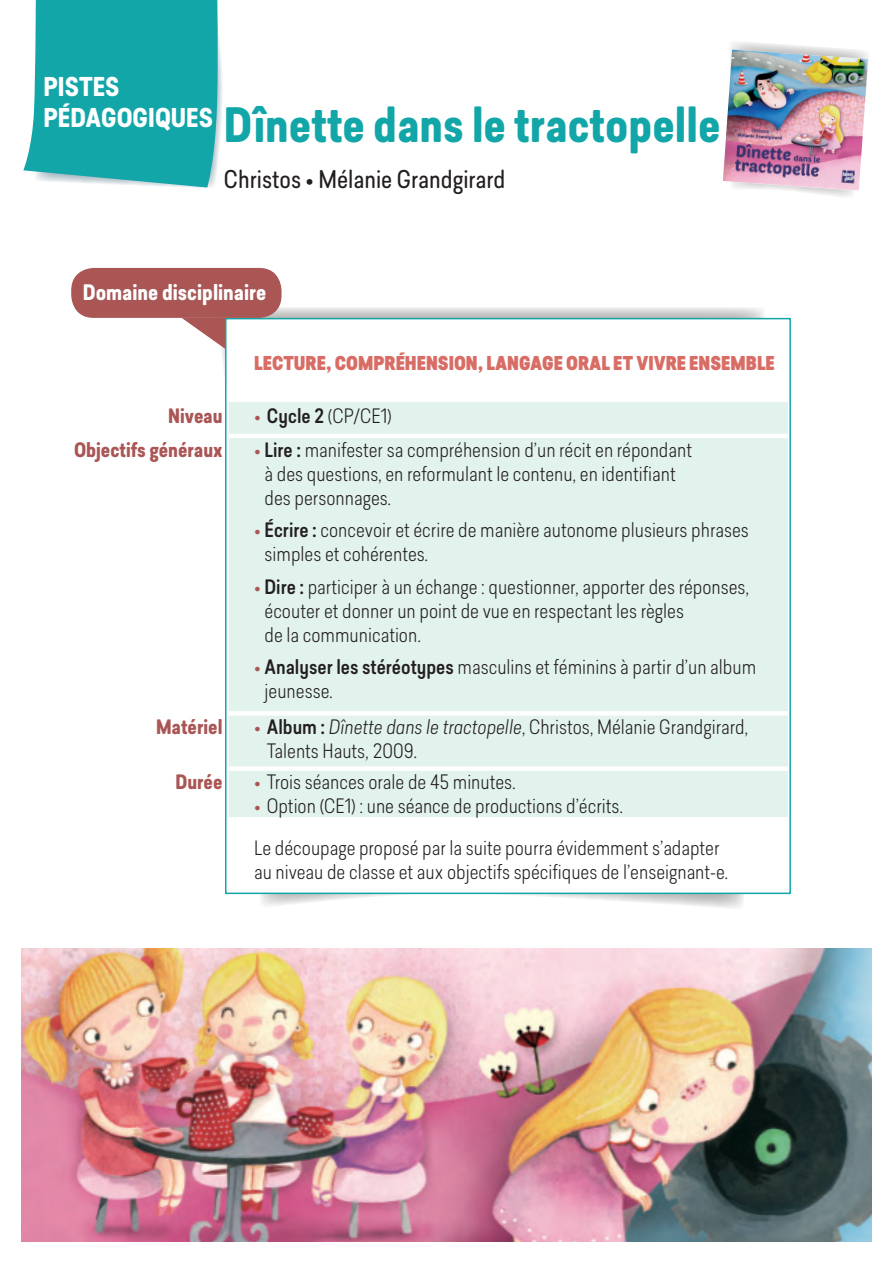
<style>
.page{position:relative;width:893px;height:1263px;background:#fff}
.page>*{position:absolute;margin:0;border:0;box-sizing:border-box;transform-origin:0 0}
._00_TITRE1{font:700 46.5px "Predige Rounded";color:#13a6a9}
._00_POST_IT_FICHE{font:700 25.5px "Predige Rounded";color:#fff}
._00_AUTEUR{font:24px "Predige Rounded";color:#231f20}
._00_DOMAINE{font:700 21px "Predige Rounded";color:#fff}
.TITRE_GRAS_SEANCE{font:300 19.5px/24px "Predige Rounded";color:#231f20}
._00_TABLEAU_ENTREE_G{font:700 19.5px "Predige Rounded";color:#a95655}
._00_TABLEAU_DOMAINE{font:900 18.75px "Predige Rounded";color:#d86d66}
.s1{color:#a95655}
.s2{font-weight:500}
.s3{font-style:italic}
</style>
<div class="page">
<svg style="left:23px;top:0;width:199px;height:188px;background:#2eafb2"></svg>
<svg style="left:731px;top:42px;width:128px;height:155px"></svg>
<img style="left:723px;top:50px;width:145px;height:140px">
<svg style="left:222px;top:308px;width:543px;height:600px"></svg>
<div style="left:225px;top:318px;width:566px;height:576px;background:#fff;border:2px solid #13a6a9"></div>
<div style="left:229px;top:402px;width:559px;height:415px;background:#e2f2ed"></div>
<hr style="left:229px;top:434px;width:559px;height:4px;background:#fff">
<div style="left:229px;top:711px;width:559px;height:5px;background:#fff"></div>
<div style="left:229px;top:766px;width:559px;height:5px;background:#fff"></div>
<div style="left:71px;top:268px;width:211px;height:50px;background:#a95655;border-radius:23px"></div>
<svg style="left:182px;top:318px;width:43px;height:31px"></svg>
<img style="left:21px;top:948px;width:851px;height:294px">
<p class="_00_POST_IT_FICHE" style="left:43px;top:69px;width:78px">PISTES</p>
<p class="_00_POST_IT_FICHE" style="left:43px;top:99px;width:171px">PÉDAGOGIQUES</p>
<p class="_00_TITRE1" style="left:224px;top:92px;width:498px">Dînette dans le tractopelle</p>
<p class="_00_AUTEUR" style="left:224px;top:162px;width:283px">Christos • Mélanie Grandgirard</p>
<p class="_00_DOMAINE" style="left:83px;top:278px;width:185px">Domaine disciplinaire</p>
<p class="_00_TABLEAU_DOMAINE" style="left:254px;top:350px;width:522px">LECTURE, COMPRÉHENSION, LANGAGE ORAL ET VIVRE ENSEMBLE</p>
<p class="_00_TABLEAU_ENTREE_G" style="left:168px;top:401px;width:56px">Niveau</p>
<p class="TITRE_GRAS_SEANCE" style="left:254px;top:403px;width:139px"><span class="s1">•</span> <span class="s2">Cycle 2</span> (CP/CE1)</p>
<p class="_00_TABLEAU_ENTREE_G" style="left:74px;top:436px;width:150px">Objectifs généraux</p>
<p class="TITRE_GRAS_SEANCE" style="left:265px;top:437px;width:429px;text-indent:-10px"><span class="s1">•</span> <span class="s2">Lire :</span> manifester sa compréhension d’un récit en répondant à des questions, en reformulant le contenu, en identifiant des personnages.</p>
<p class="TITRE_GRAS_SEANCE" style="left:265px;top:517px;width:486px;text-indent:-10px"><span class="s1">•</span> <span class="s2">Écrire :</span> concevoir et écrire de manière autonome plusieurs phrases simples et cohérentes.</p>
<p class="TITRE_GRAS_SEANCE" style="left:265px;top:574px;width:486px;text-indent:-10px"><span class="s1">•</span> <span class="s2">Dire :</span> participer à un échange : questionner, apporter des réponses, écouter et donner un point de vue en respectant les règles<br>de la communication.</p>
<p class="TITRE_GRAS_SEANCE" style="left:265px;top:654px;width:493px;text-indent:-10px"><span class="s1">•</span> <span class="s2">Analyser les stéréotypes</span> masculins et féminins à partir d’un album jeunesse.</p>
<p class="_00_TABLEAU_ENTREE_G" style="left:156px;top:713px;width:68px">Matériel</p>
<p class="TITRE_GRAS_SEANCE" style="left:267px;top:714px;width:483px;text-indent:-13px"><span class="s1">•</span> <span class="s2">Album :</span> <span class="s3">Dînette dans le tractopelle</span>, Christos, Mélanie Grandgirard,<br>Talents Hauts, 2009.</p>
<p class="_00_TABLEAU_ENTREE_G" style="left:175px;top:768px;width:49px">Durée</p>
<p class="TITRE_GRAS_SEANCE" style="left:254px;top:770px;width:263px"><span class="s1">•</span> Trois séances orale de 45 minutes.</p>
<p class="TITRE_GRAS_SEANCE" style="left:254px;top:794px;width:371px"><span class="s1">•</span> Option (CE1) : une séance de productions d’écrits.</p>
<p class="TITRE_GRAS_SEANCE" style="left:254px;top:835px;width:476px">Le découpage proposé par la suite pourra évidemment s’adapter au niveau de classe et aux objectifs spécifiques de l’enseignant-e.</p>
</div>
